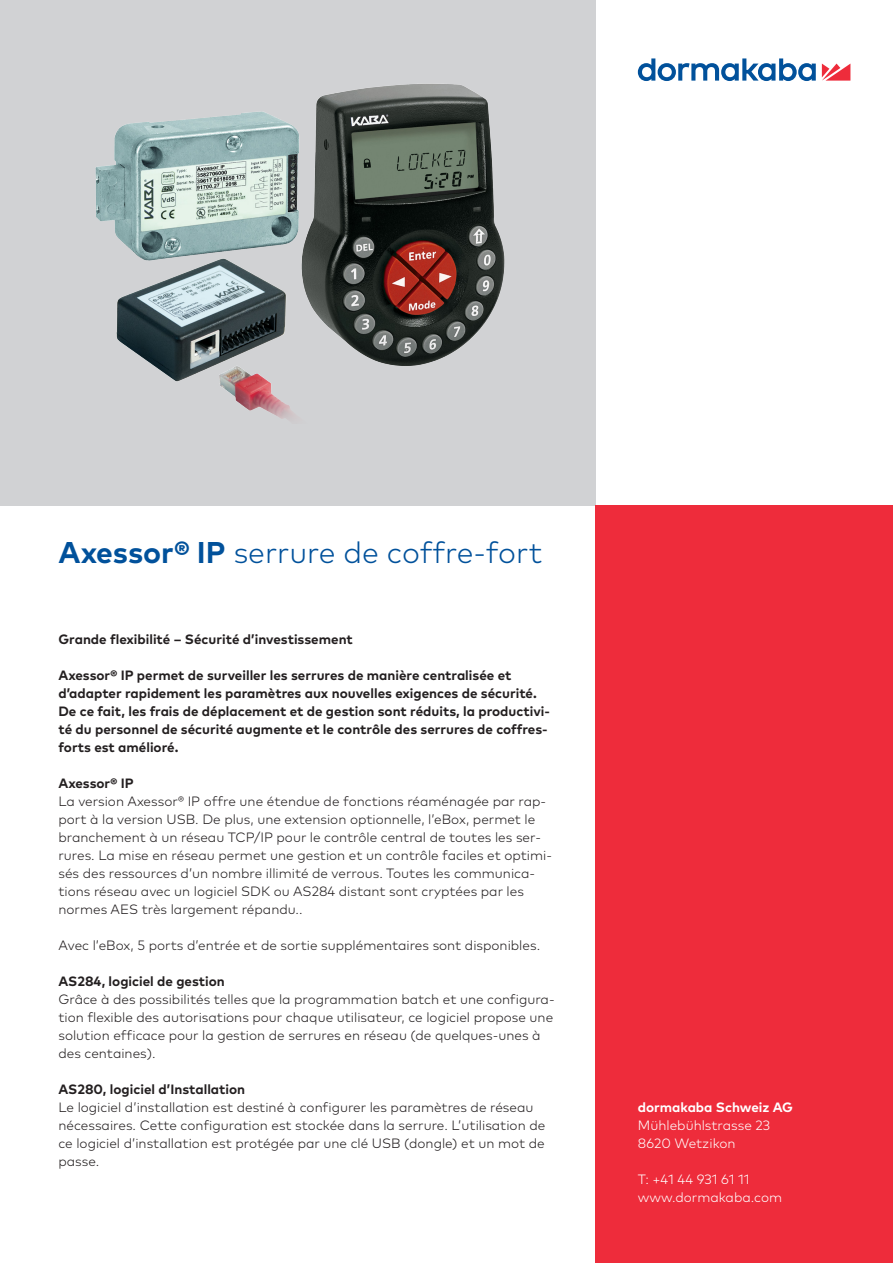
<style>
.page{position:relative;width:893px;height:1263px;background:#fff}
.page>*{position:absolute;margin:0;border:0;box-sizing:border-box;transform-origin:0 0}
.Title_blue_20pt_24pt{font:300 30px "Mark Pro";letter-spacing:-.005em;color:#01519b}
.Body_Text_9pt_12pt{font:300 13.5px/18px "Mark Pro";color:#231f20}
.Lead_9pt_12pt{font:700 13.5px/18px "Mark Pro";color:#231f20}
.Body_Text_9pt_12pt-2{font:300 13.5px "Mark Pro";color:#fff}
.Paragraph_Title_9pt{font:700 13.5px "Mark Pro";color:#231f20}
.Descriptor_bold_blac{font:700 13.5px "Mark Pro";color:#231f20}
.Body_Text_9pt_12pt-3{font:700 13.5px "Mark Pro";color:#fff}
.s1{font-weight:700}
</style>
<div class="page">
<div style="left:0;top:0;width:595px;height:505px;background:#d1d2d4"></div>
<img style="left:95px;top:84px;width:410px;height:335px">
<svg style="left:822px;top:64px;width:28px;height:17px"></svg>
<svg style="left:638px;top:58px;width:178px;height:23px"></svg>
<div style="left:595px;top:505px;width:298px;height:758px;background:#ee2c3b"></div>
<p class="Title_blue_20pt_24pt" style="left:59px;top:529px;width:485px"><span class="s1">Axessor® IP</span> serrure de coffre-fort</p>
<p class="Descriptor_bold_blac" style="left:58px;top:628px;width:296px">Grande flexibilité – Sécurité d’investissement</p>
<p class="Lead_9pt_12pt" style="left:58px;top:665px;width:493px">Axessor® IP permet de surveiller les serrures de manière centralisée et d’adapter rapidement les paramètres aux nouvelles exigences de sécurité.<br>De ce fait, les frais de déplacement et de gestion sont réduits, la productivi&shy;té du personnel de sécurité augmente et le contrôle des serrures de coffres&shy;forts est amélioré.</p>
<p class="Paragraph_Title_9pt" style="left:58px;top:772px;width:77px">Axessor® IP</p>
<p class="Body_Text_9pt_12pt" style="left:58px;top:791px;width:495px">La version Axessor® IP offre une étendue de fonctions réaménagée par rap&shy;port à la version USB. De plus, une extension optionnelle, l’eBox, permet le branchement à un réseau TCP/IP pour le contrôle central de toutes les ser&shy;rures. La mise en réseau permet une gestion et un contrôle faciles et optimi&shy;sés des ressources d’un nombre illimité de verrous. Toutes les communica&shy;tions réseau avec un logiciel SDK ou AS284 distant sont cryptées par les normes AES très largement répandu..</p>
<p class="Body_Text_9pt_12pt" style="left:58px;top:935px;width:483px">Avec l’eBox, 5 ports d’entrée et de sortie supplémentaires sont disponibles.</p>
<p class="Paragraph_Title_9pt" style="left:58px;top:970px;width:168px">AS284, logiciel de gestion</p>
<p class="Body_Text_9pt_12pt" style="left:58px;top:989px;width:498px">Grâce à des possibilités telles que la programmation batch et une configura&shy;tion flexible des autorisations pour chaque utilisateur, ce logiciel propose une solution efficace pour la gestion de serrures en réseau (de quelques-unes à des centaines).</p>
<p class="Paragraph_Title_9pt" style="left:58px;top:1078px;width:188px">AS280, logiciel d’Installation</p>
<p class="Body_Text_9pt_12pt" style="left:58px;top:1097px;width:488px">Le logiciel d’installation est destiné à configurer les paramètres de réseau nécessaires. Cette configuration est stockée dans la serrure. L’utilisation de ce logiciel d’installation est protégée par une clé USB (dongle) et un mot de passe.</p>
<p class="Body_Text_9pt_12pt-3" style="left:638px;top:1096px;width:157px">dormakaba Schweiz AG</p>
<p class="Body_Text_9pt_12pt-2" style="left:638px;top:1115px;width:134px">Mühlebühlstrasse 23</p>
<p class="Body_Text_9pt_12pt-2" style="left:638px;top:1133px;width:99px">8620 Wetzikon</p>
<p class="Body_Text_9pt_12pt-2" style="left:638px;top:1169px;width:113px">T: +41 44 931 61 11</p>
<p class="Body_Text_9pt_12pt-2" style="left:638px;top:1187px;width:146px">www.dormakaba.com</p>
</div>
